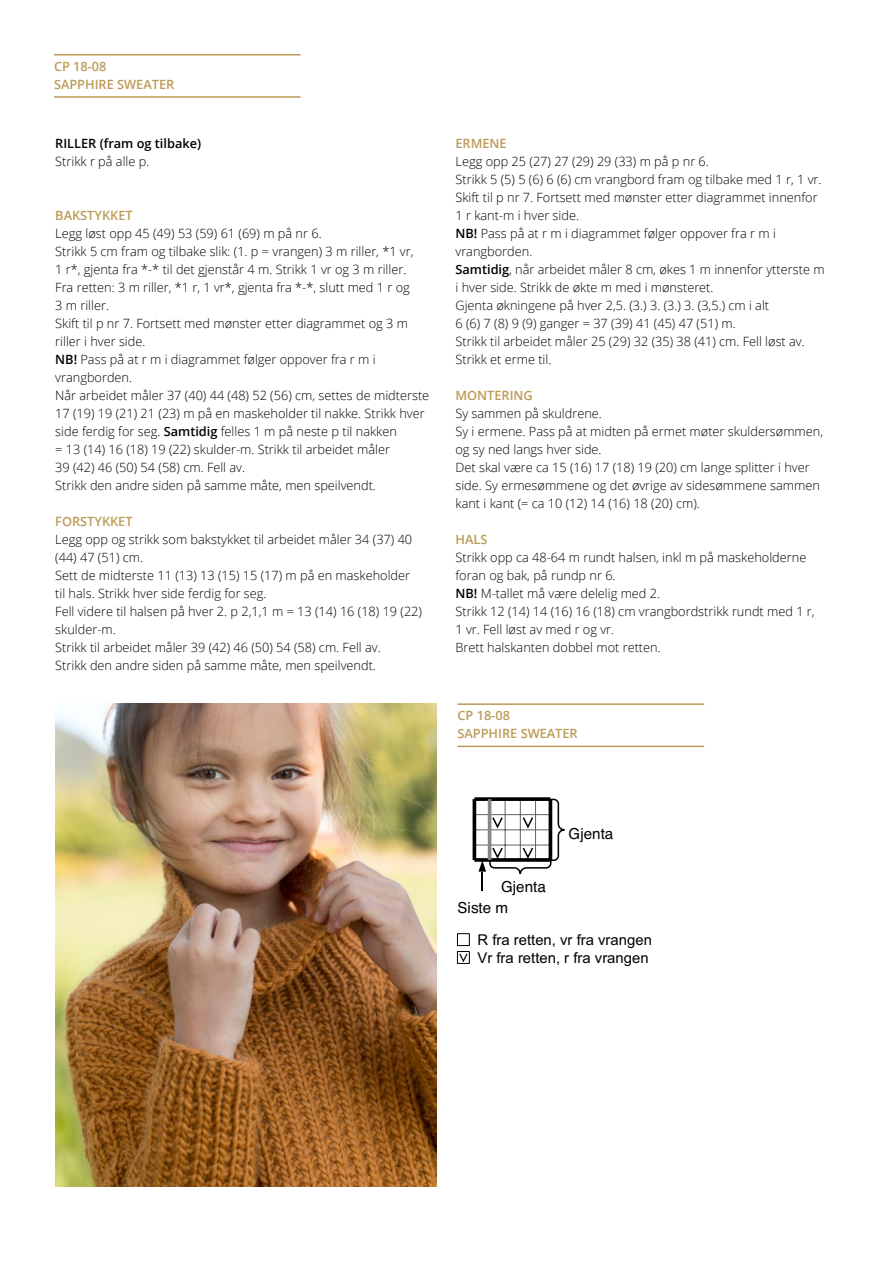
<style>
.page{position:relative;width:893px;height:1263px;background:#fff}
.page>*{position:absolute;margin:0;border:0;box-sizing:border-box;transform-origin:0 0}
.t1{font:15.15px "Helvetica";color:#000}
.t2{font:14.85px/17.9px "Arial";color:#000}
.Faktatekst{font:300 12.75px/18px "Open Sans";color:#000}
.Faktatekst-2{font:600 12.75px "Open Sans";color:#bb9b57}
.Faktatekst-3{font:600 12.75px "Open Sans";color:#000}
.s1{font-weight:600}
</style>
<div class="page">
<hr style="left:54px;top:54px;width:247px;height:2px;background:#bb9b57">
<hr style="left:54px;top:96px;width:247px;height:2px;background:#bb9b57">
<hr style="left:457px;top:703px;width:247px;height:2px;background:#bb9b57">
<hr style="left:457px;top:746px;width:247px;height:1px;background:#bb9b57">
<svg style="left:457px;top:933px;width:13px;height:31px"></svg>
<svg style="left:476px;top:798px;width:89px;height:93px"></svg>
<hr style="left:473px;top:799px;width:3px;height:15px;background:#000">
<hr style="left:473px;top:814px;width:3px;height:15px;background:#000">
<hr style="left:473px;top:829px;width:3px;height:16px;background:#000">
<hr style="left:473px;top:845px;width:3px;height:15px;background:#000">
<svg style="left:474px;top:858px;width:16px;height:4px"></svg>
<svg style="left:490px;top:858px;width:15px;height:4px"></svg>
<svg style="left:505px;top:858px;width:15px;height:4px"></svg>
<svg style="left:520px;top:858px;width:15px;height:4px"></svg>
<svg style="left:535px;top:858px;width:15px;height:4px"></svg>
<hr style="left:549px;top:845px;width:3px;height:15px;background:#000">
<hr style="left:549px;top:829px;width:3px;height:16px;background:#000">
<hr style="left:549px;top:814px;width:3px;height:15px;background:#000">
<hr style="left:549px;top:799px;width:3px;height:15px;background:#000">
<svg style="left:535px;top:797px;width:15px;height:4px"></svg>
<svg style="left:520px;top:797px;width:15px;height:4px"></svg>
<svg style="left:505px;top:797px;width:15px;height:4px"></svg>
<svg style="left:490px;top:797px;width:15px;height:4px"></svg>
<svg style="left:474px;top:797px;width:16px;height:4px"></svg>
<hr style="left:488px;top:845px;width:3px;height:15px;background:#868786">
<hr style="left:488px;top:829px;width:3px;height:16px;background:#868786">
<hr style="left:488px;top:814px;width:3px;height:15px;background:#868786">
<hr style="left:488px;top:799px;width:3px;height:15px;background:#868786">
<img style="left:55px;top:704px;width:381px;height:482px">
<p class="Faktatekst-2" style="left:54px;top:57px;width:54px">CP 18-08</p>
<p class="Faktatekst-2" style="left:54px;top:75px;width:122px">SAPPHIRE SWEATER</p>
<p class="Faktatekst-3" style="left:55px;top:135px;width:147px">RILLER (fram og tilbake)</p>
<p class="Faktatekst" style="left:55px;top:152px;width:96px">Strikk r på alle p.</p>
<p class="Faktatekst-2" style="left:55px;top:207px;width:79px">BAKSTYKKET</p>
<p class="Faktatekst" style="left:55px;top:224px;width:268px">Legg løst opp 45 (49) 53 (59) 61 (69) m på nr 6.</p>
<p class="Faktatekst" style="left:55px;top:242px;width:360px">Strikk 5 cm fram og tilbake slik: (1. p = vrangen) 3 m riller, *1 vr, 1 r*, gjenta fra *-* til det gjenstår 4 m. Strikk 1 vr og 3 m riller.<br>Fra retten: 3 m riller, *1 r, 1 vr*, gjenta fra *-*, slutt med 1 r og 3 m riller.</p>
<p class="Faktatekst" style="left:55px;top:314px;width:354px">Skift til p nr 7. Fortsett med mønster etter diagrammet og 3 m riller i hver side.</p>
<p class="Faktatekst" style="left:55px;top:350px;width:322px"><span class="s1">NB!</span> Pass på at r m i diagrammet følger oppover fra r m i vrangborden.</p>
<p class="Faktatekst" style="left:55px;top:386px;width:375px">Når arbeidet måler 37 (40) 44 (48) 52 (56) cm, settes de midterste 17 (19) 19 (21) 21 (23) m på en maskeholder til nakke. Strikk hver side ferdig for seg. <span class="s1">Samtidig</span> felles 1 m på neste p til nakken<br>= 13 (14) 16 (18) 19 (22) skulder-m. Strikk til arbeidet måler<br>39 (42) 46 (50) 54 (58) cm. Fell av.</p>
<p class="Faktatekst" style="left:55px;top:476px;width:322px">Strikk den andre siden på samme måte, men speilvendt.</p>
<p class="Faktatekst-2" style="left:55px;top:513px;width:79px">FORSTYKKET</p>
<p class="Faktatekst" style="left:55px;top:530px;width:358px">Legg opp og strikk som bakstykket til arbeidet måler 34 (37) 40 (44) 47 (51) cm.</p>
<p class="Faktatekst" style="left:55px;top:566px;width:356px">Sett de midterste 11 (13) 13 (15) 15 (17) m på en maskeholder til hals. Strikk hver side ferdig for seg.</p>
<p class="Faktatekst" style="left:55px;top:602px;width:368px">Fell videre til halsen på hver 2. p 2,1,1 m = 13 (14) 16 (18) 19 (22) skulder-m.</p>
<p class="Faktatekst" style="left:55px;top:638px;width:327px">Strikk til arbeidet måler 39 (42) 46 (50) 54 (58) cm. Fell av.</p>
<p class="Faktatekst" style="left:55px;top:656px;width:322px">Strikk den andre siden på samme måte, men speilvendt.</p>
<p class="Faktatekst-2" style="left:455px;top:135px;width:53px">ERMENE</p>
<p class="Faktatekst" style="left:455px;top:152px;width:255px">Legg opp 25 (27) 27 (29) 29 (33) m på p nr 6.</p>
<p class="Faktatekst" style="left:455px;top:170px;width:368px">Strikk 5 (5) 5 (6) 6 (6) cm vrangbord fram og tilbake med 1 r, 1 vr.</p>
<p class="Faktatekst" style="left:455px;top:188px;width:364px">Skift til p nr 7. Fortsett med mønster etter diagrammet innenfor<br>1 r kant-m i hver side.</p>
<p class="Faktatekst" style="left:455px;top:224px;width:322px"><span class="s1">NB!</span> Pass på at r m i diagrammet følger oppover fra r m i vrangborden.</p>
<p class="Faktatekst" style="left:455px;top:260px;width:371px"><span class="s1">Samtidig</span>, når arbeidet måler 8 cm, økes 1 m innenfor ytterste m i hver side. Strikk de økte m med i mønsteret.</p>
<p class="Faktatekst" style="left:455px;top:296px;width:315px">Gjenta økningene på hver 2,5. (3.) 3. (3.) 3. (3,5.) cm i alt<br>6 (6) 7 (8) 9 (9) ganger = 37 (39) 41 (45) 47 (51) m.</p>
<p class="Faktatekst" style="left:455px;top:332px;width:351px">Strikk til arbeidet måler 25 (29) 32 (35) 38 (41) cm. Fell løst av.</p>
<p class="Faktatekst" style="left:455px;top:350px;width:97px">Strikk et erme til.</p>
<p class="Faktatekst-2" style="left:455px;top:387px;width:79px">MONTERING</p>
<p class="Faktatekst" style="left:455px;top:404px;width:148px">Sy sammen på skuldrene.</p>
<p class="Faktatekst" style="left:455px;top:422px;width:369px">Sy i ermene. Pass på at midten på ermet møter skuldersømmen, og sy ned langs hver side.</p>
<p class="Faktatekst" style="left:455px;top:458px;width:366px">Det skal være ca 15 (16) 17 (18) 19 (20) cm lange splitter i hver side. Sy ermesømmene og det øvrige av sidesømmene sammen kant i kant (= ca 10 (12) 14 (16) 18 (20) cm).</p>
<p class="Faktatekst-2" style="left:455px;top:531px;width:33px">HALS</p>
<p class="Faktatekst" style="left:455px;top:548px;width:352px">Strikk opp ca 48-64 m rundt halsen, inkl m på maskeholderne foran og bak, på rundp nr 6.</p>
<p class="Faktatekst" style="left:455px;top:584px;width:206px"><span class="s1">NB!</span> M-tallet må være delelig med 2.</p>
<p class="Faktatekst" style="left:455px;top:602px;width:361px">Strikk 12 (14) 14 (16) 16 (18) cm vrangbordstrikk rundt med 1 r,<br>1 vr. Fell løst av med r og vr.</p>
<p class="Faktatekst" style="left:455px;top:638px;width:207px">Brett halskanten dobbel mot retten.</p>
<p class="Faktatekst-2" style="left:457px;top:707px;width:54px">CP 18-08</p>
<p class="Faktatekst-2" style="left:457px;top:725px;width:122px">SAPPHIRE SWEATER</p>
<p class="t1" style="left:501px;top:875px;width:46px">Gjenta</p>
<p class="t1" style="left:457px;top:896px;width:52px">Siste m</p>
<p class="t1" style="left:569px;top:822px;width:46px">Gjenta</p>
<p class="t2" style="left:477px;top:931px;width:176px">R fra retten, vr fra vrangen<br>Vr fra retten, r fra vrangen</p>
</div>
